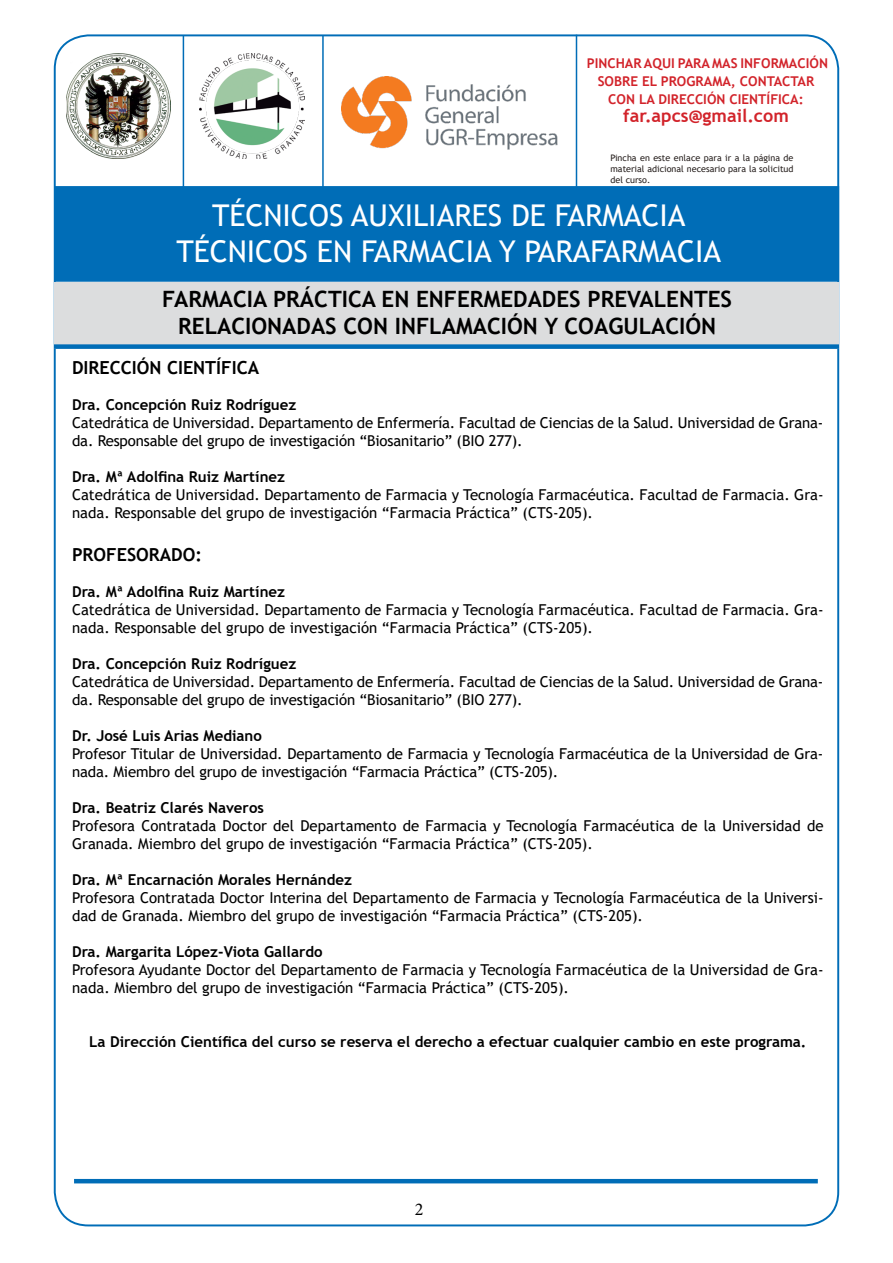
<style>
.page{position:relative;width:893px;height:1263px;background:#fff}
.page>*{position:absolute;margin:0;border:0;box-sizing:border-box;transform-origin:0 0}
.t1{font:30px/36px "Trebuchet MS";color:#fff;text-align:center}
.t2{font:700 22.5px/27px "Trebuchet MS";color:#000;text-align:center}
.t3{font:700 18px "Trebuchet MS";color:#000}
.t4{font:700 18px "Trebuchet MS";color:#d2232a}
.t5{font:18px "Minion Pro";color:#000}
.t6{font:15px/18px "Trebuchet MS";color:#000}
.t7{font:700 15px "Trebuchet MS";color:#000}
.t8{font:700 13.5px/18px "Trebuchet MS";color:#d2232a;text-align:center}
.t9{font:9px/10.8px "Trebuchet MS";color:#28211f;text-align:justify}
</style>
<div class="page">
<hr style="left:74px;top:1179px;width:744px;height:4px;background:#006db7">
<img style="left:341px;top:76px;width:217px;height:74px">
<img style="left:200px;top:54px;width:105px;height:105px">
<img style="left:67px;top:54px;width:104px;height:105px">
<hr style="left:183px;top:35px;width:1px;height:162px;background:#006db7">
<hr style="left:322px;top:35px;width:2px;height:154px;background:#006db7">
<hr style="left:576px;top:35px;width:1px;height:156px;background:#006db7">
<div style="left:54px;top:282px;width:785px;height:67px;background:#dcddde"></div>
<div style="left:54px;top:344px;width:785px;height:5px;background:#006db7"></div>
<div style="left:54px;top:186px;width:785px;height:96px;background:#006db7;border:2px solid #006db7"></div>
<p class="t8" style="left:587px;top:55px;width:243px">PINCHAR AQUI PARA MAS INFORMACIÓN<br>SOBRE EL PROGRAMA, CONTACTAR<br>CON LA DIRECCIÓN CIENTÍFICA:</p>
<p class="t4" style="left:623px;top:105px;width:167px">far.apcs@gmail.com</p>
<p class="t9" style="left:610px;top:153px;width:185px">Pincha en este enlace para ir a la página de material adicional necesario para la solicitud del curso.</p>
<h1 class="t1" style="left:176px;top:197px;width:546px">TÉCNICOS AUXILIARES DE FARMACIA<br>TÉCNICOS EN FARMACIA Y PARAFARMACIA</h1>
<h2 class="t2" style="left:162px;top:286px;width:571px">FARMACIA PRÁCTICA EN ENFERMEDADES PREVALENTES<br>RELACIONADAS CON INFLAMACIÓN Y COAGULACIÓN</h2>
<p class="t3" style="left:72px;top:356px;width:189px">DIRECCIÓN CIENTÍFICA</p>
<p class="t7" style="left:72px;top:395px;width:226px">Dra. Concepción Ruiz Rodríguez</p>
<p class="t6" style="left:72px;top:413px;width:753px">Catedrática de Universidad. Departamento de Enfermería. Facultad de Ciencias de la Salud. Universidad de Grana&shy;da. Responsable del grupo de investigación “Biosanitario” (BIO 277).</p>
<p class="t7" style="left:72px;top:467px;width:215px">Dra. Mª Adolfina Ruiz Martínez</p>
<p class="t6" style="left:72px;top:485px;width:753px">Catedrática de Universidad. Departamento de Farmacia y Tecnología Farmacéutica. Facultad de Farmacia. Gra&shy;nada. Responsable del grupo de investigación “Farmacia Práctica” (CTS-205).</p>
<p class="t3" style="left:72px;top:543px;width:132px">PROFESORADO:</p>
<p class="t7" style="left:72px;top:582px;width:215px">Dra. Mª Adolfina Ruiz Martínez</p>
<p class="t6" style="left:72px;top:600px;width:753px">Catedrática de Universidad. Departamento de Farmacia y Tecnología Farmacéutica. Facultad de Farmacia. Gra&shy;nada. Responsable del grupo de investigación “Farmacia Práctica” (CTS-205).</p>
<p class="t7" style="left:72px;top:654px;width:226px">Dra. Concepción Ruiz Rodríguez</p>
<p class="t6" style="left:72px;top:672px;width:753px">Catedrática de Universidad. Departamento de Enfermería. Facultad de Ciencias de la Salud. Universidad de Grana&shy;da. Responsable del grupo de investigación “Biosanitario” (BIO 277).</p>
<p class="t7" style="left:72px;top:726px;width:191px">Dr. José Luis Arias Mediano</p>
<p class="t6" style="left:72px;top:744px;width:753px">Profesor Titular de Universidad. Departamento de Farmacia y Tecnología Farmacéutica de la Universidad de Gra&shy;nada. Miembro del grupo de investigación “Farmacia Práctica” (CTS-205).</p>
<p class="t7" style="left:72px;top:798px;width:193px">Dra. Beatriz Clarés Naveros</p>
<p class="t6" style="left:72px;top:816px;width:753px">Profesora Contratada Doctor del Departamento de Farmacia y Tecnología Farmacéutica de la Universidad de<br>Granada. Miembro del grupo de investigación “Farmacia Práctica” (CTS-205).</p>
<p class="t7" style="left:72px;top:870px;width:281px">Dra. Mª Encarnación Morales Hernández</p>
<p class="t6" style="left:72px;top:888px;width:753px">Profesora Contratada Doctor Interina del Departamento de Farmacia y Tecnología Farmacéutica de la Universi&shy;dad de Granada. Miembro del grupo de investigación “Farmacia Práctica” (CTS-205).</p>
<p class="t7" style="left:72px;top:942px;width:252px">Dra. Margarita López-Viota Gallardo</p>
<p class="t6" style="left:72px;top:960px;width:753px">Profesora Ayudante Doctor del Departamento de Farmacia y Tecnología Farmacéutica de la Universidad de Gra&shy;nada. Miembro del grupo de investigación “Farmacia Práctica” (CTS-205).</p>
<p class="t7" style="left:89px;top:1032px;width:719px">La Dirección Científica del curso se reserva el derecho a efectuar cualquier cambio en este programa.</p>
<p class="t5" style="left:415px;top:1197px;width:10px">2</p>
</div>
